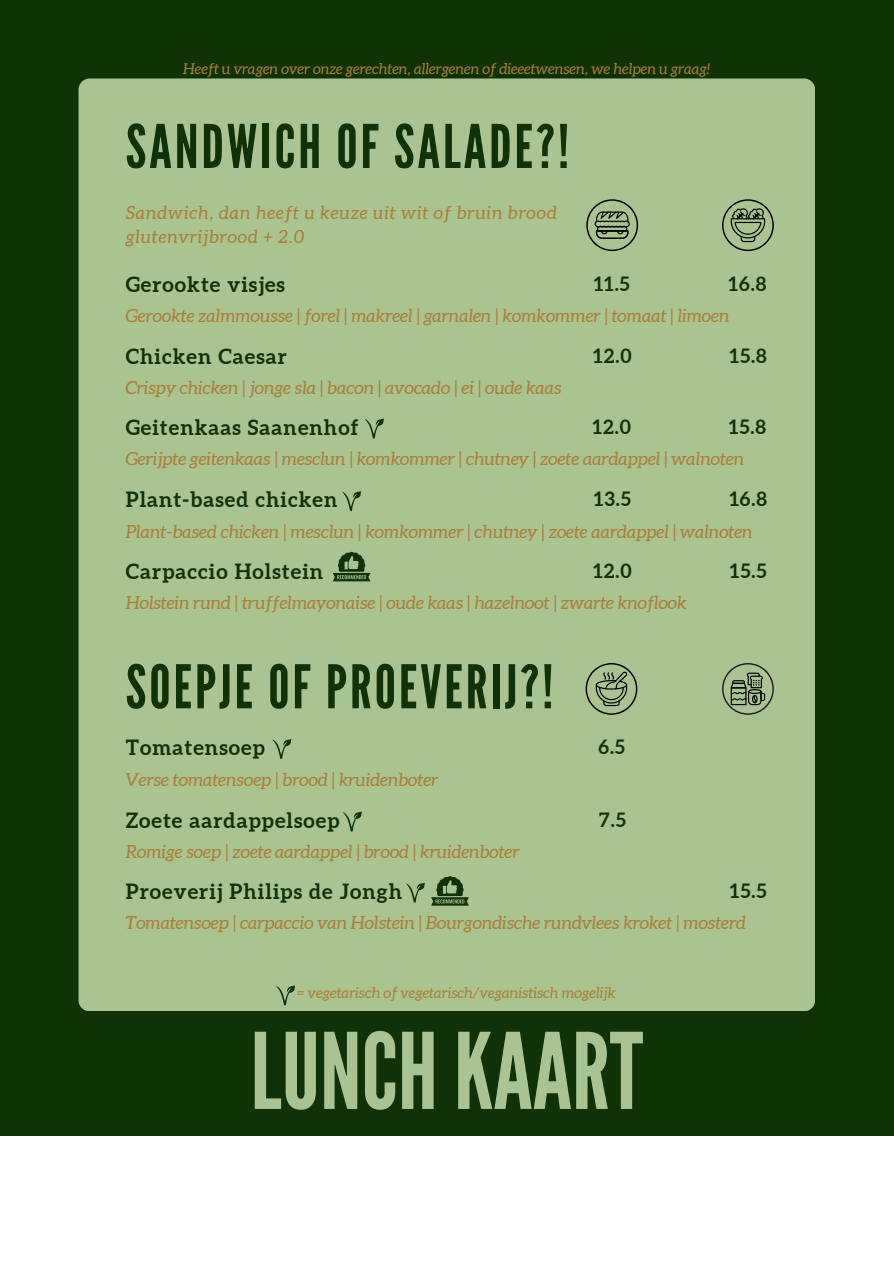
<style>
.page{position:relative;width:894px;height:1264px;background:#fff}
.page>*{position:absolute;margin:0;border:0;box-sizing:border-box;transform-origin:0 0}
.t1{font:105px "League Gothic";color:#aac491}
.t2{font:60px "League Gothic";letter-spacing:.05em;color:#0f3207}
.t3{font:700 21px "Aleo";letter-spacing:.05em;color:#0f3207}
.t4{font:700 19.65px "Aleo";letter-spacing:.05em;color:#0f3207}
.t5{font:italic 18px "Aleo";color:#ab7d3a}
.t6{font:italic 18px/24.8px "Aleo";letter-spacing:.05em;color:#ab7d3a}
.t7{font:italic 15px "Aleo";color:#ab7d3a}
</style>
<div class="page">
<div style="left:0;top:0;width:893px;height:1263px;background:#0f3207"></div>
<div style="left:0;top:1136px;width:893px;height:127px;background:#fff"></div>
<div style="left:78px;top:78px;width:736px;height:932px;background:#aac491;border-radius:11px"></div>
<svg style="left:722px;top:199px;width:51px;height:52px"></svg>
<svg style="left:586px;top:199px;width:52px;height:52px"></svg>
<svg style="left:365px;top:418px;width:19px;height:20px"></svg>
<svg style="left:342px;top:491px;width:19px;height:20px"></svg>
<svg style="left:272px;top:739px;width:19px;height:20px"></svg>
<svg style="left:343px;top:811px;width:19px;height:20px"></svg>
<svg style="left:585px;top:663px;width:52px;height:51px"></svg>
<svg style="left:722px;top:663px;width:51px;height:51px"></svg>
<svg style="left:406px;top:882px;width:19px;height:20px"></svg>
<svg style="left:276px;top:985px;width:19px;height:20px"></svg>
<svg style="left:431px;top:876px;width:37px;height:29px"></svg>
<svg style="left:333px;top:552px;width:37px;height:29px"></svg>
<p class="t7" style="left:183px;top:61px;width:528px">Heeft u vragen over onze gerechten, allergenen of dieeetwensen, we helpen u graag!</p>
<h2 class="t2" style="left:126px;top:111px;width:445px">SANDWICH OF SALADE?!</h2>
<p class="t6" style="left:126px;top:200px;width:432px">Sandwich, dan heeft u keuze uit wit of bruin brood glutenvrijbrood + 2.0</p>
<p class="t3" style="left:126px;top:272px;width:161px">Gerookte visjes</p>
<p class="t4" style="left:593px;top:273px;width:38px">11.5</p>
<p class="t4" style="left:728px;top:273px;width:39px">16.8</p>
<p class="t5" style="left:126px;top:306px;width:605px">Gerookte zalmmousse | forel | makreel | garnalen | komkommer | tomaat | limoen</p>
<p class="t3" style="left:126px;top:344px;width:163px">Chicken Caesar</p>
<p class="t4" style="left:593px;top:344px;width:40px">12.0</p>
<p class="t5" style="left:126px;top:377px;width:437px">Crispy chicken | jonge sla | bacon | avocado | ei | oude kaas</p>
<p class="t3" style="left:126px;top:415px;width:234px">Geitenkaas Saanenhof</p>
<p class="t4" style="left:729px;top:344px;width:39px">15.8</p>
<p class="t4" style="left:592px;top:415px;width:40px">12.0</p>
<p class="t4" style="left:728px;top:415px;width:39px">15.8</p>
<p class="t5" style="left:126px;top:448px;width:619px">Gerijpte geitenkaas | mesclun | komkommer | chutney | zoete aardappel | walnoten</p>
<p class="t3" style="left:126px;top:487px;width:213px">Plant-based chicken</p>
<p class="t4" style="left:593px;top:488px;width:39px">13.5</p>
<p class="t5" style="left:126px;top:521px;width:628px">Plant-based chicken | mesclun | komkommer | chutney | zoete aardappel | walnoten</p>
<p class="t4" style="left:729px;top:488px;width:39px">16.8</p>
<p class="t3" style="left:126px;top:559px;width:199px">Carpaccio Holstein</p>
<p class="t4" style="left:593px;top:559px;width:40px">12.0</p>
<p class="t5" style="left:126px;top:592px;width:562px">Holstein rund | truffelmayonaise | oude kaas | hazelnoot | zwarte knoflook</p>
<h2 class="t2" style="left:126px;top:651px;width:429px">SOEPJE OF PROEVERIJ?!</h2>
<p class="t3" style="left:126px;top:735px;width:141px">Tomatensoep</p>
<p class="t5" style="left:126px;top:769px;width:314px">Verse tomatensoep | brood | kruidenboter</p>
<p class="t3" style="left:126px;top:808px;width:215px">Zoete aardappelsoep</p>
<p class="t5" style="left:126px;top:841px;width:395px">Romige soep | zoete aardappel | brood | kruidenboter</p>
<p class="t3" style="left:126px;top:879px;width:278px">Proeverij Philips de Jongh</p>
<p class="t4" style="left:598px;top:736px;width:28px">6.5</p>
<p class="t4" style="left:599px;top:808px;width:28px">7.5</p>
<p class="t4" style="left:729px;top:559px;width:38px">15.5</p>
<p class="t4" style="left:729px;top:879px;width:38px">15.5</p>
<p class="t5" style="left:126px;top:912px;width:621px">Tomatensoep | carpaccio van Holstein | Bourgondische rundvlees kroket | mosterd</p>
<p class="t7" style="left:296px;top:984px;width:320px">= vegetarisch of vegetarisch/veganistisch mogelijk</p>
<h1 class="t1" style="left:250px;top:1008px;width:394px">LUNCH KAART</h1>
</div>
